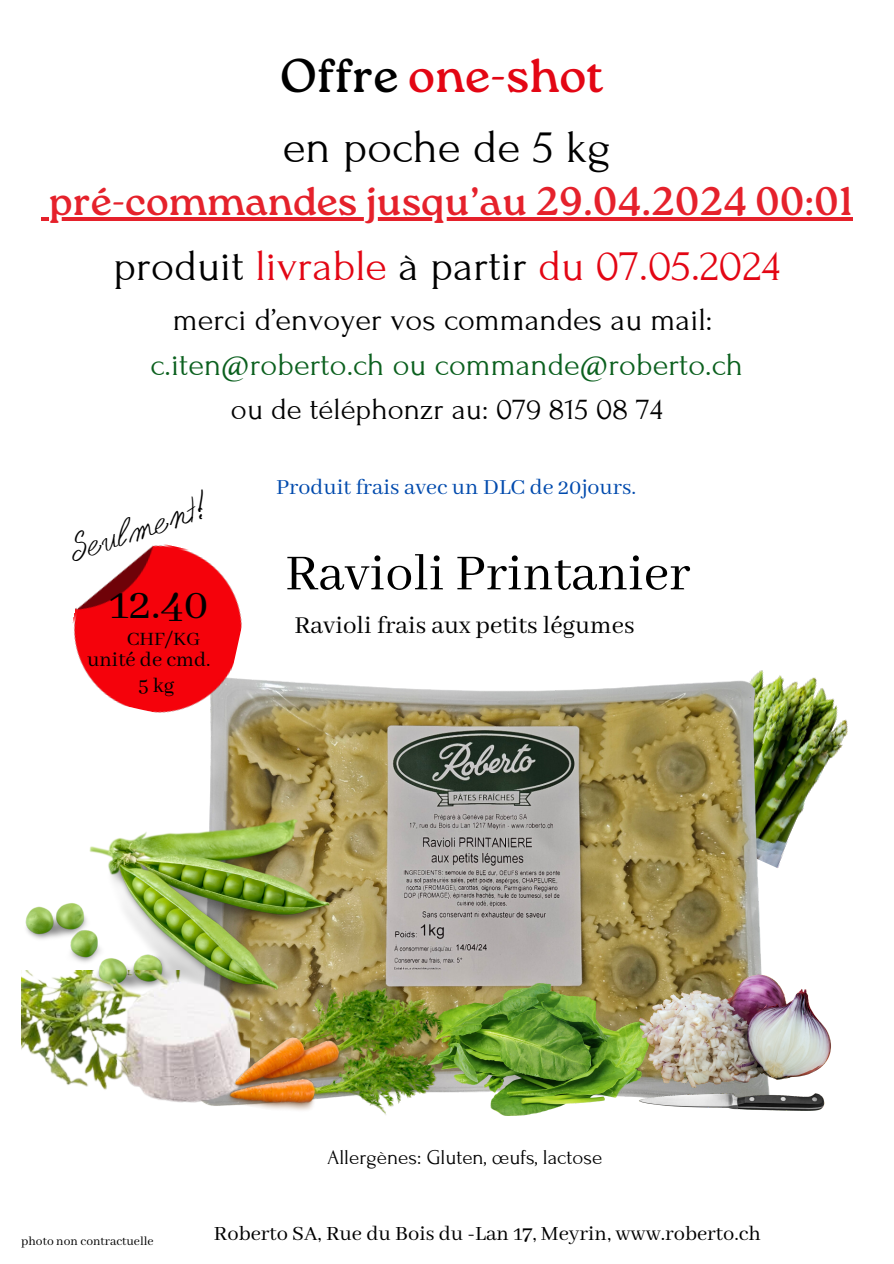
<style>
.page{position:relative;width:894px;height:1264px;background:#fff}
.page>*{position:absolute;margin:0;border:0;box-sizing:border-box;transform-origin:0 0}
.t1{font:55.5px "Abhaya Libre";color:#000}
.t2{font:48px "Abhaya Libre";color:#000}
.t3{font:47.25px/69.8px "Forum";color:#000}
.t4{font:44.25px "Forum";color:#e30614}
.t5{font:39.75px "Roca One";color:#e5212b}
.t6{font:36px "Aka Acid GR Cyberella";color:#000}
.t7{font:32.25px/45px "Forum";color:#0b601e;text-align:center}
.t8{font:30.75px "Forum";color:#000}
.t9{font:27px "Abhaya Libre";color:#000}
.t10{font:24px "Abhaya Libre";color:#004aad}
.t11{font:22.5px/25.8px "Abhaya Libre";color:#000}
.t12{font:21px "Forum";color:#000}
.t13{font:21px "Abhaya Libre";color:#000}
.t14{font:13.5px "Abhaya Libre";color:#000}
.s1{font-family:"Roca One"}
.s2{font-family:"Roca One";color:#e30614}
.s3{color:#000}
</style>
<div class="page">
<svg style="left:41px;top:217px;width:8px;height:3px"></svg>
<hr style="left:49px;top:217px;width:803px;height:3px;background:#e5212b">
<img style="left:778px;top:675px;width:70px;height:193px">
<img style="left:209px;top:670px;width:569px;height:313px">
<img style="left:462px;top:983px;width:170px;height:132px">
<img style="left:25px;top:818px;width:305px;height:152px">
<img style="left:21px;top:970px;width:197px;height:136px">
<img style="left:218px;top:958px;width:244px;height:157px">
<img style="left:632px;top:973px;width:199px;height:138px">
<img style="left:72px;top:544px;width:183px;height:183px">
<h3 class="t3" style="left:280px;top:43px;width:332px"><span class="s1">Offre</span> <span class="s2">one-shot </span>en poche de 5 kg</h3>
<h5 class="t5" style="left:49px;top:178px;width:805px">pré-commandes jusqu’au 29.04.2024 00:01</h5>
<h5 class="t4" style="left:113px;top:242px;width:668px"><span class="s3">produit</span> livrable <span class="s3">à partir</span> du 07.05.2024</h5>
<h5 class="t7" style="left:150px;top:297px;width:593px"><span class="s3">merci d’envoyer vos commandes au mail: </span>c.iten@roberto.ch ou commande@roberto.ch</h5>
<h5 class="t8" style="left:231px;top:392px;width:433px">ou de téléphonzr au: 079 815 08 74</h5>
<p class="t6" style="left:63px;top:536px;width:144px;rotate:-19deg">Seulment!</p>
<h4 class="t2" style="left:110px;top:577px;width:100px">12.40</h4>
<h4 class="t13" style="left:127px;top:627px;width:75px">CHF/KG</h4>
<p class="t11" style="left:138px;top:647px;width:74px;text-indent:-51px">unité de cmd.<br>5kg</p>
<h5 class="t10" style="left:276px;top:474px;width:361px">Produit frais avec un DLC de 20jours.</h5>
<p class="t1" style="left:285px;top:543px;width:406px">Ravioli Printanier</p>
<h5 class="t9" style="left:294px;top:610px;width:341px">Ravioli frais aux petits légumes</h5>
<h2 class="t12" style="left:327px;top:1145px;width:276px">Allergènes: Gluten, œufs, lactose</h2>
<h6 class="t14" style="left:21px;top:1233px;width:134px">photo non contractuelle</h6>
<p class="t11" style="left:214px;top:1221px;width:548px">Roberto SA, Rue du Bois du -Lan 17, Meyrin, www.roberto.ch</p>
</div>
